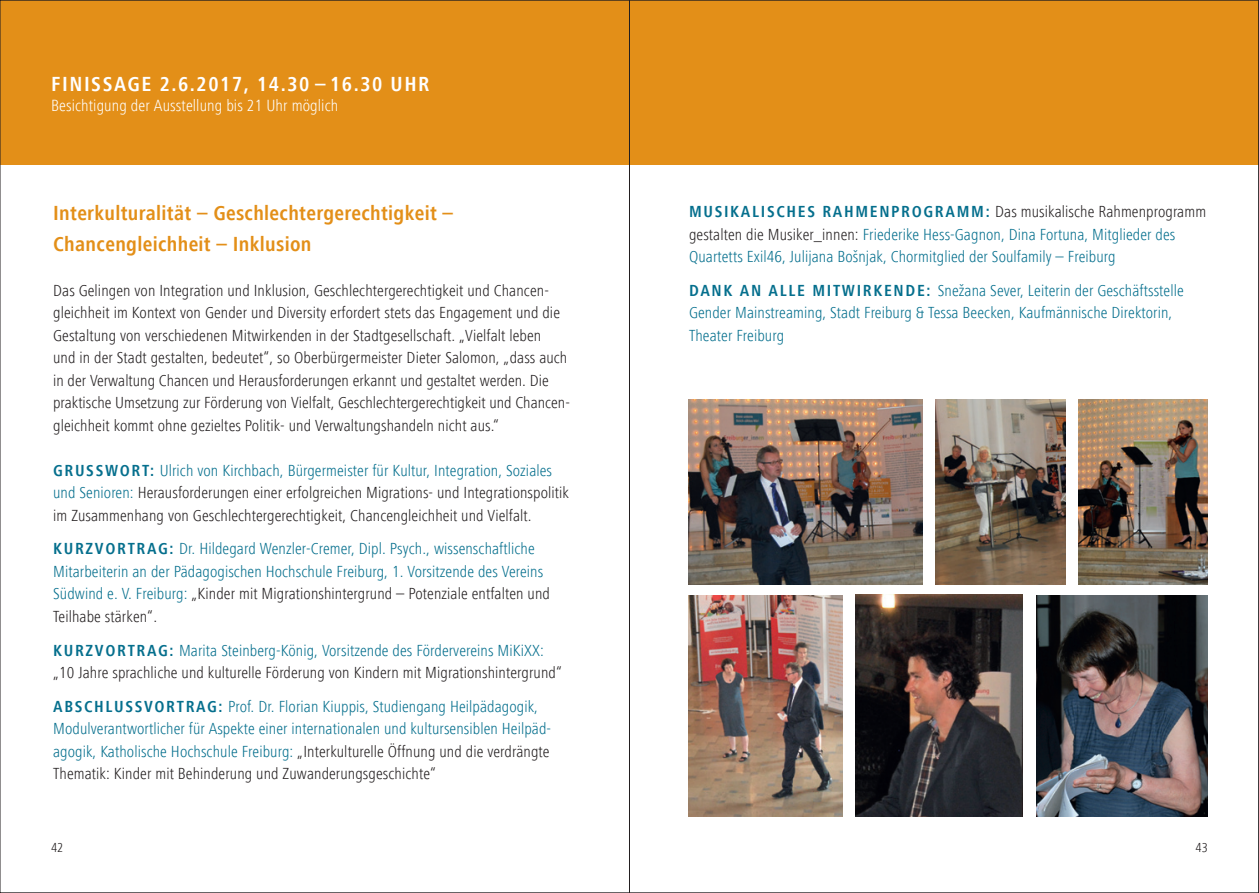
<style>
.page{position:relative;width:1259px;height:893px;background:#fff}
.page>*{position:absolute;margin:0;border:0;box-sizing:border-box;transform-origin:0 0}
.t1{font:700 condensed 21px/30.3px "Frutiger Next LT";letter-spacing:.015em;color:#e38f18}
.t2{font:700 condensed 21px "Frutiger Next LT";letter-spacing:.075em;color:#fff}
.t3{font:300 condensed 16.65px "Frutiger Next LT";letter-spacing:.005em;color:#fff}
.t4{font:300 condensed 16.5px/22.5px "Frutiger Next LT";letter-spacing:.005em;color:#231f20}
.t5{font:300 condensed 16.5px/22.5px "Frutiger Next LT";letter-spacing:.005em;color:#056f8d}
.t6{font:700 condensed 16.5px "Frutiger Next LT";letter-spacing:.1em;color:#056f8d}
.t7{font:300 condensed 13.5px "Frutiger Next LT";color:#231f20}
.s1{font-weight:700;color:#056f8d}
.s2{color:#056f8d}
.s3{font-weight:700}
.s4{color:#231f20}
</style>
<div class="page">
<div style="left:0;top:0;width:1259px;height:165px;background:#e38f18"></div>
<img style="left:1078px;top:400px;width:130px;height:184px">
<img style="left:936px;top:400px;width:129px;height:184px">
<img style="left:688px;top:595px;width:154px;height:221px">
<img style="left:688px;top:400px;width:234px;height:184px">
<img style="left:855px;top:594px;width:167px;height:222px">
<img style="left:1036px;top:595px;width:172px;height:221px">
<hr style="left:629px;top:0;width:1px;height:893px;background:#231f20">
<p class="t2" style="left:51px;top:73px;width:45px">FINISSAG</p>
<p class="t2" style="left:141px;top:73px;width:285px">E 2.6.2017, 14.30 – 16.30 UHR</p>
<p class="t3" style="left:51px;top:96px;width:289px">Besichtigung der Ausstellung bis 21 Uhr möglich</p>
<p class="t1" style="left:53px;top:198px;width:401px">INTERKULTURALITÄT – GESCHLECHTERGERECHTIGKEIT –<br>CHANCENGLEICHHEIT – INKLUSION</p>
<p class="t4" style="left:53px;top:279px;width:518px">Das Gelingen von Integration und Inklusion, Geschlechtergerechtigkeit und Chancen&shy;gleichheit im Kontext von Gender und Diversity erfordert stets das Engagement und die Gestaltung von verschiedenen Mitwirkenden in der Stadtgesellschaft. „Vielfalt leben<br>und in der Stadt gestalten, bedeutet“, so Oberbürgermeister Dieter Salomon, „dass auch in der Verwaltung Chancen und Herausforderungen erkannt und gestaltet werden. Die praktische Umsetzung zur Förderung von Vielfalt, Geschlechtergerechtigkeit und Chancen&shy;gleichheit kommt ohne gezieltes Politik- und Verwaltungshandeln nicht aus.“</p>
<p class="t6" style="left:53px;top:461px;width:65px">GRUSSWOR</p>
<p class="t4" style="left:53px;top:459px;width:517px;text-indent:89px"><span class="s1">T:</span> <span class="s2">Ulrich von Kirchbach, Bürgermeister für Kultur, Integration, Soziales und Senioren:</span> Herausforderungen einer erfolgreichen Migrations- und Integrationspolitik im Zusammenhang von Geschlechtergerechtigkeit, Chancengleichheit und Vielfalt.</p>
<p class="t6" style="left:53px;top:540px;width:95px">KURZVORTRAG</p>
<p class="t5" style="left:53px;top:538px;width:498px;text-indent:116px"><span class="s3">:</span> Dr. Hildegard Wenzler-Cremer, Dipl. Psych., wissenschaftliche Mitarbeiterin an der Pädagogischen Hochschule Freiburg, 1. Vorsitzende des Vereins Südwind e. V. Freiburg: <span class="s4">„Kinder mit Migrationshintergrund – Potenziale entfalten und Teilhabe stärken“.</span></p>
<p class="t6" style="left:53px;top:641px;width:95px">KURZVORTRAG</p>
<p class="t4" style="left:53px;top:639px;width:510px;text-indent:116px"><span class="s1">:</span> <span class="s2">Marita Steinberg-König, Vorsitzende des Fördervereins MiKiXX: </span>„10 Jahre sprachliche und kulturelle Förderung von Kindern mit Migrationshintergrund“</p>
<p class="t6" style="left:53px;top:697px;width:144px">ABSCHLUSSVORTRAG</p>
<p class="t5" style="left:53px;top:695px;width:499px;text-indent:165px"><span class="s3">:</span> Prof. Dr. Florian Kiuppis, Studiengang Heilpädagogik, Modulverantwortlicher für Aspekte einer internationalen und kultursensiblen Heilpäd&shy;agogik, Katholische Hochschule Freiburg: <span class="s4">„Interkulturelle Öffnung und die verdrängte Thematik: Kinder mit Behinderung und Zuwanderungsgeschichte“</span></p>
<p class="t5" style="left:689px;top:200px;width:519px;text-indent:268px"><span class="s3">MM:</span> <span class="s4">Das musikalische Rahmenprogramm gestalten die Musiker_innen:</span> Friederike Hess-Gagnon, Dina Fortuna, Mitglieder des<br>Quartetts Exil46, Julijana Bošnjak, Chormitglied der Soulfamily – Freiburg</p>
<p class="t6" style="left:689px;top:281px;width:164px">DANK AN ALLE MITWIRK</p>
<p class="t6" style="left:689px;top:202px;width:36px">MUSIKA</p>
<p class="t6" style="left:752px;top:202px;width:151px">LISCHES RAHMENPROGRA</p>
<p class="t5" style="left:689px;top:279px;width:496px;text-indent:195px"><span class="s3">END E:</span> Snežana Sever, Leiterin der Geschäftsstelle<br>Gender Mainstreaming, Stadt Freiburg &amp; Tessa Beecken, Kaufmännische Direktorin,<br>Theater Freiburg</p>
<p class="t7" style="left:51px;top:840px;width:14px">42</p>
<p class="t7" style="left:1195px;top:840px;width:14px">43</p>
</div>
